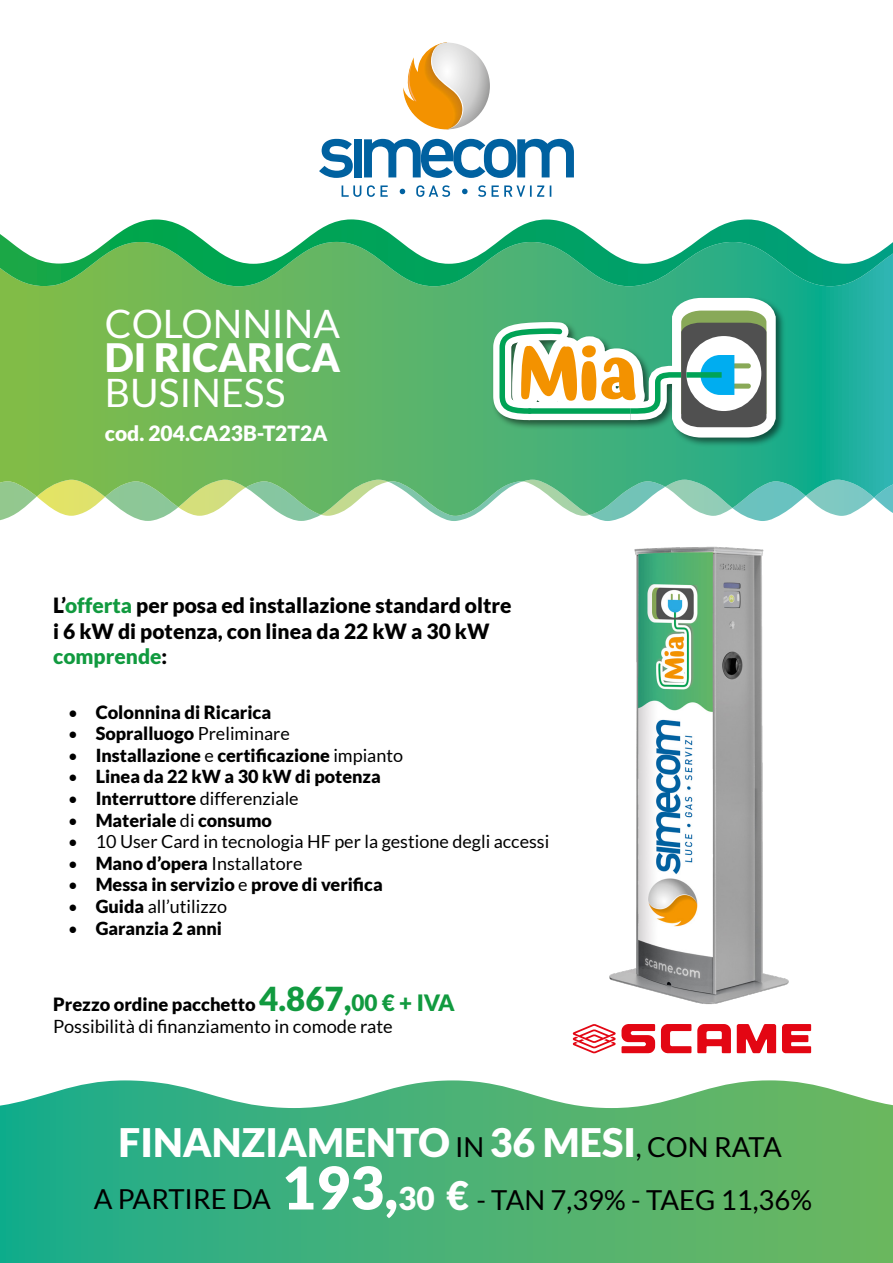
<style>
.page{position:relative;width:893px;height:1263px;background:#fff}
.page>*{position:absolute;margin:0;border:0;box-sizing:border-box;transform-origin:0 0}
.t1{font:71.85px "Ribeat";color:#f39200}
.t2{font:900 39.3px "Lato";color:#fff}
.t3{font:39.15px "Lato";color:#fff}
.t4{font:900 39.15px "Lato";color:#fff}
.t5{font:27.45px "Lato";color:#000}
.t6{font:900 21px/25.2px "Lato";color:#000}
.t7{font:900 21px "Lato";color:#fff}
.t8{font:18.3px/21.9px "Lato";color:#000}
.t9{font:900 18.3px "Lato";color:#000}
.t10{font:900 18px "Lato";color:#000}
.t11{font:18px "Lato";color:#000}
.s1{color:#119a3f}
.s2{font-weight:400}
.s3{font-weight:900}
.s4{font-weight:900;font-size:33px;color:#119a3f}
.s5{font-weight:900;font-size:22.5px;color:#119a3f}
.s6{font-weight:400;font-size:27.45px;color:#000}
.s7{font-weight:900;font-size:58.95px;color:#fff}
.s8{font-weight:900;font-size:31.5px;color:#fff}
.s9{font-weight:900;font-size:39.3px;color:#fff}
</style>
<div class="page">
<svg style="left:0;top:516px;width:778px;height:5px"></svg>
<svg style="left:0;top:286px;width:893px;height:230px;background:#67bb76"></svg>
<img style="left:0;top:219px;width:893px;height:67px">
<svg style="left:484px;top:266px;width:300px;height:181px"></svg>
<div style="left:686px;top:372px;width:36px;height:6px;background:#00a356"></div>
<div style="left:528px;top:408px;width:102px;height:6px;background:#00a356"></div>
<svg style="left:661px;top:1024px;width:70px;height:29px"></svg>
<svg style="left:737px;top:1024px;width:39px;height:29px"></svg>
<svg style="left:782px;top:1024px;width:29px;height:29px"></svg>
<svg style="left:573px;top:1024px;width:82px;height:29px"></svg>
<svg style="left:403px;top:42px;width:87px;height:87px"></svg>
<svg style="left:319px;top:139px;width:34px;height:39px"></svg>
<div style="left:354px;top:139px;width:8px;height:38px;background:#0061a0"></div>
<svg style="left:364px;top:139px;width:210px;height:39px"></svg>
<svg style="left:342px;top:185px;width:209px;height:12px"></svg>
<img style="left:609px;top:546px;width:180px;height:458px">
<svg style="left:0;top:1080px;width:893px;height:183px;background:#54b77f"></svg>
<h3 class="t3" style="left:105px;top:302px;width:237px">COLONNINA</h3>
<h3 class="t4" style="left:105px;top:335px;width:237px">DI RICARICA</h3>
<h3 class="t3" style="left:105px;top:371px;width:182px">BUSINESS</h3>
<p class="t7" style="left:105px;top:421px;width:224px">cod. 204.CA23B-T2T2A</p>
<h1 class="t1" style="left:518px;top:331px;width:120px">Mia</h1>
<p class="t6" style="left:53px;top:593px;width:460px">L’<span class="s1">offerta</span> per posa ed installazione standard oltre i 6 kW di potenza, con linea da 22 kW a 30 kW <span class="s1">comprende</span>:</p>
<p class="t9" style="left:69px;top:701px;width:204px">• Colonnina di Ricarica</p>
<p class="t10" style="left:69px;top:723px;width:223px">• Sopralluogo <span class="s2">Preliminare</span></p>
<p class="t10" style="left:69px;top:745px;width:336px">• Installazione <span class="s2">e</span> certificazione <span class="s2">impianto</span></p>
<p class="t10" style="left:69px;top:766px;width:314px">• Linea da 22 kW a 30 kW di potenza</p>
<p class="t11" style="left:69px;top:788px;width:232px">• <span class="s3">Interruttore</span> differenziale</p>
<p class="t10" style="left:69px;top:809px;width:205px">• Materiale <span class="s2">di</span> consumo</p>
<p class="t11" style="left:69px;top:831px;width:482px">• 10 User Card in tecnologia HF per la gestione degli accessi</p>
<p class="t11" style="left:69px;top:853px;width:235px">• <span class="s3">Mano d’opera</span> Installatore</p>
<p class="t10" style="left:69px;top:874px;width:316px">• Messa in servizio <span class="s2">e</span> prove di verifica</p>
<p class="t11" style="left:69px;top:896px;width:160px">• <span class="s3">Guida</span> all’utilizzo</p>
<p class="t10" style="left:69px;top:917px;width:155px">• Garanzia 2 anni</p>
<p class="t8" style="left:53px;top:993px;width:403px"><span class="s3">Prezzo ordine pacchetto</span> <span class="s4">4.867,</span><span class="s5">00 € + IVA<br></span>Possibilità di finanziamento in comode rate</p>
<h2 class="t2" style="left:119px;top:1119px;width:665px">FINANZIAMENTO <span class="s6">IN</span> 36 MESI<span class="s6">, CON RATA</span></h2>
<h3 class="t5" style="left:94px;top:1184px;width:720px">A PARTIRE DA <span class="s7">193,</span><span class="s8">30</span> <span class="s9">€</span> - TAN 7,39% - TAEG 11,36%</h3>
</div>
